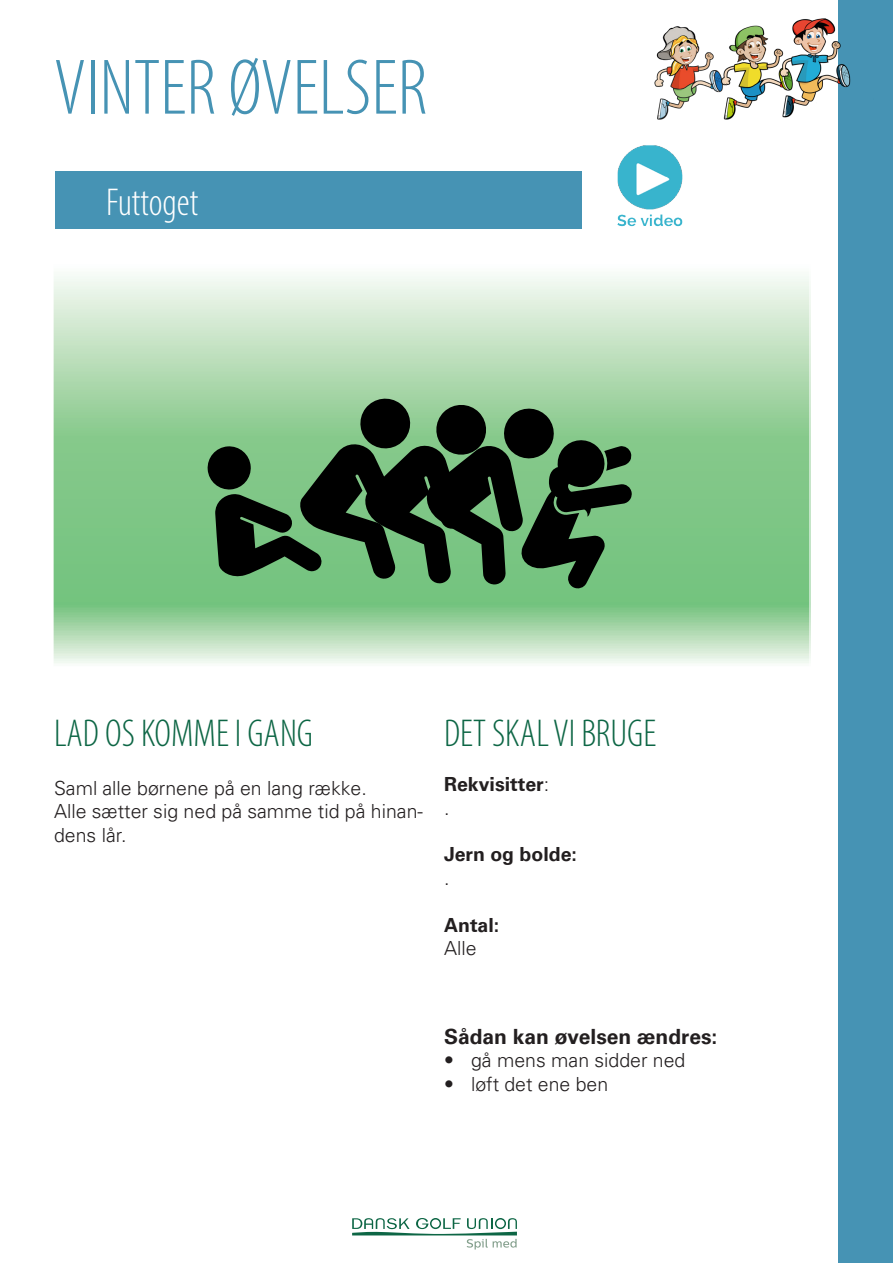
<style>
.page{position:relative;width:893px;height:1263px;background:#fff}
.page>*{position:absolute;margin:0;border:0;box-sizing:border-box;transform-origin:0 0}
.t1{font:300 condensed 79.5px "Myriad Pro";color:#4693b4}
.t2{font:300 condensed 39px "Myriad Pro";color:#0d6645}
.t3{font:300 condensed 39px "Myriad Pro";color:#fff}
.t4{font:700 21px "Univers";color:#231f20}
.t5{font:300 19.5px/23.4px "Univers";color:#231f20}
.t6{font:700 19.5px "Univers";color:#231f20}
.s1{font-weight:300}
</style>
<div class="page">
<div style="left:55px;top:172px;width:527px;height:57px;background:#4693b4"></div>
<svg style="left:55px;top:276px;width:753px;height:387px"></svg>
<svg style="left:207px;top:395px;width:425px;height:195px"></svg>
<svg style="left:352px;top:1218px;width:165px;height:31px"></svg>
<div style="left:839px;top:0;width:54px;height:1263px;background:#4693b4"></div>
<img style="left:654px;top:26px;width:43px;height:93px">
<img style="left:697px;top:25px;width:59px;height:95px">
<img style="left:756px;top:13px;width:95px;height:110px">
<img style="left:617px;top:145px;width:66px;height:82px">
<p class="t1" style="left:54px;top:40px;width:375px">VINTER ØVELSER</p>
<p class="t3" style="left:106px;top:179px;width:94px">Futtoget</p>
<p class="t2" style="left:54px;top:710px;width:261px">LAD OS KOMME I GANG</p>
<p class="t5" style="left:54px;top:776px;width:314px">Saml alle børnene på en lang række.</p>
<p class="t5" style="left:54px;top:799px;width:370px">Alle sætter sig ned på samme tid på hinan&shy;dens lår.</p>
<p class="t2" style="left:444px;top:710px;width:214px">DET SKAL VI BRUGE</p>
<p class="t6" style="left:444px;top:773px;width:107px">Rekvisitter<span class="s1">:</span></p>
<p class="t5" style="left:444px;top:796px;width:7px">.</p>
<p class="t6" style="left:444px;top:843px;width:134px">Jern og bolde:</p>
<p class="t5" style="left:444px;top:866px;width:7px">.</p>
<p class="t6" style="left:444px;top:913px;width:57px">Antal:</p>
<p class="t5" style="left:444px;top:936px;width:34px">Alle</p>
<p class="t4" style="left:444px;top:1024px;width:275px">Sådan kan øvelsen ændres:</p>
<p class="t5" style="left:444px;top:1049px;width:243px">• gå mens man sidder ned</p>
<p class="t5" style="left:444px;top:1072px;width:166px">• løft det ene ben</p>
</div>
